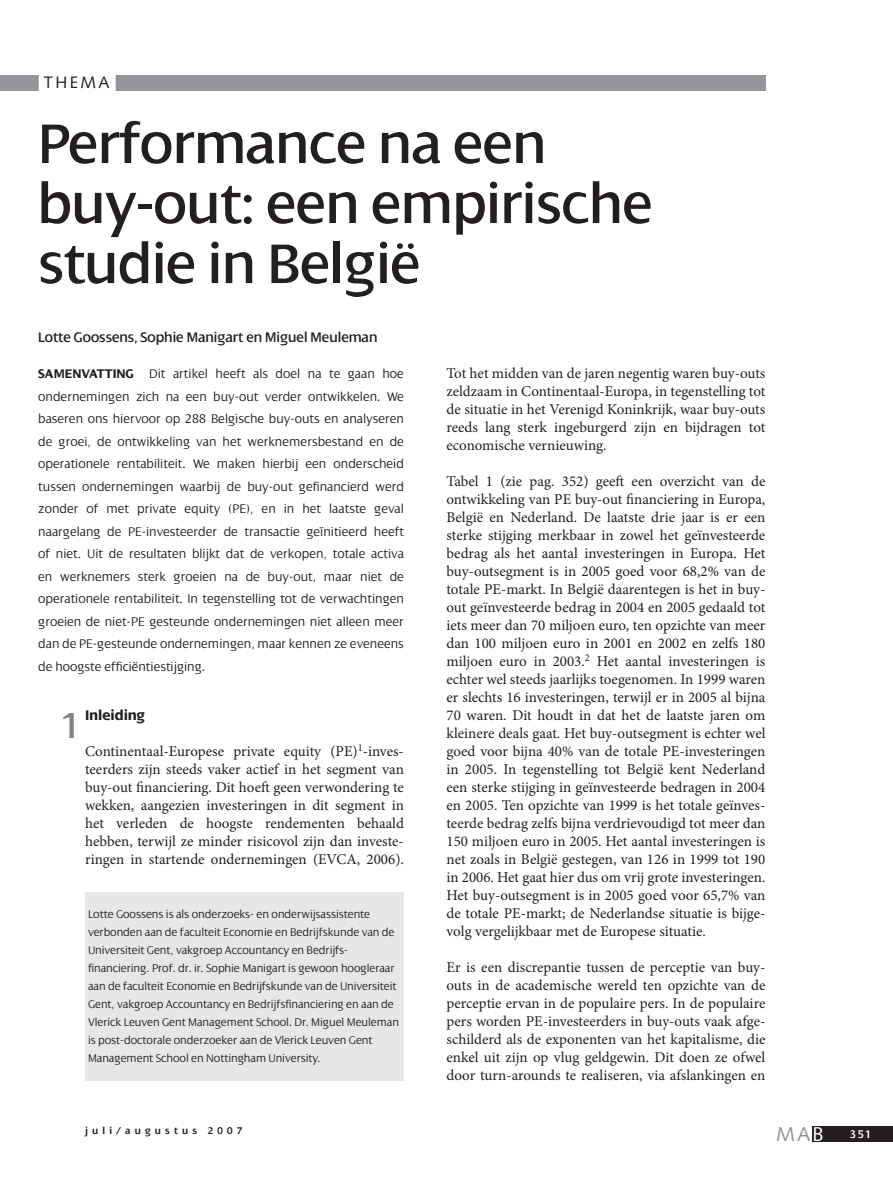
<style>
.page{position:relative;width:893px;height:1191px;background:#fff}
.page>*{position:absolute;margin:0;border:0;box-sizing:border-box;transform-origin:0 0}
.t1{font:60px/60px "Dialog";letter-spacing:-.005em;color:#231f20}
.t2{font:39px "Dialog";color:#808285}
.t3{font:19.95px "Syntax LT Std";color:#939598}
.t4{font:16.5px "Syntax LT Std";letter-spacing:.15em;color:#231f20}
.t5{font:15px/18px "Minion Pro";color:#231f20;text-align:justify}
.t6{font:15px "Dialog";letter-spacing:-.005em;color:#231f20}
.t7{font:700 15px "Dialog";letter-spacing:-.005em;color:#231f20}
.t8{font:300 13.5px/22.5px "Dialog";color:#231f20;text-align:justify}
.t9{font:300 12px/18px "Dialog";letter-spacing:-.005em;color:#231f20}
.t10{font:600 12px "Dialog";color:#fff}
.t11{font:600 10.5px "Dialog";letter-spacing:.4em;color:#231f20}
.s1{font-weight:700}
.s2{color:#fff}
</style>
<div class="page">
<div style="left:812px;top:1126px;width:81px;height:16px;background:#231f20"></div>
<div style="left:0;top:75px;width:765px;height:15px;background:#939598"></div>
<div style="left:39px;top:71px;width:77px;height:21px;background:#fff"></div>
<div style="left:85px;top:891px;width:319px;height:189px;background:#e6e7e9"></div>
<p class="t4" style="left:44px;top:74px;width:67px">THEMA</p>
<h1 class="t1" style="left:38px;top:116px;width:616px">Performance na een buy-out: een empirische studie in België</h1>
<p class="t6" style="left:38px;top:330px;width:341px">Lotte Goossens, Sophie Manigart en Miguel Meuleman</p>
<p class="t8" style="left:38px;top:363px;width:367px"><span class="s1">SAMENVATTING</span> Dit artikel heeft als doel na te gaan hoe ondernemingen zich na een buy-out verder ontwikkelen. We baseren ons hiervoor op 288 Belgische buy-outs en analyseren de groei, de ontwikkeling van het werknemersbestand en de operationele rentabiliteit. We maken hierbij een onderscheid tussen ondernemingen waarbij de buy-out gefinancierd werd zonder of met private equity (PE), en in het laatste geval naargelang de PE-investeerder de transactie geïnitieerd heeft of niet. Uit de resultaten blijkt dat de verkopen, totale activa en werknemers sterk groeien na de buy-out, maar niet de operationele rentabiliteit. In tegenstelling tot de verwachtingen groeien de niet-PE gesteunde ondernemingen niet alleen meer dan de PE-gesteunde ondernemingen, maar kennen ze eveneens de hoogste efficiëntiestijging.</p>
<h2 class="t2" style="left:61px;top:707px;width:21px">1</h2>
<p class="t7" style="left:85px;top:709px;width:61px">Inleiding</p>
<p class="t5" style="left:85px;top:744px;width:320px">Continentaal-Europese private equity (PE)<sup>1</sup>-inves&shy;teerders zijn steeds vaker actief in het segment van buy-out financiering. Dit hoeft geen verwondering te wekken, aangezien investeringen in dit segment in het verleden de hoogste rendementen behaald hebben, terwijl ze minder risicovol zijn dan investe&shy;ringen in startende ondernemingen (EVCA, 2006).</p>
<p class="t9" style="left:88px;top:906px;width:313px">Lotte Goossens is als onderzoeks- en onderwijsassistente verbonden aan de faculteit Economie en Bedrijfskunde van de Universiteit Gent, vakgroep Accountancy en Bedrijfs&shy;financiering. Prof. dr. ir. Sophie Manigart is gewoon hoogleraar aan de faculteit Economie en Bedrijfskunde van de Universiteit Gent, vakgroep Accountancy en Bedrijfsfinanciering en aan de Vlerick Leuven Gent Management School. Dr. Miguel Meuleman is post-doctorale onderzoeker aan de Vlerick Leuven Gent Management School en Nottingham University.</p>
<p class="t5" style="left:446px;top:366px;width:320px">Tot het midden van de jaren negentig waren buy-outs zeldzaam in Continentaal-Europa, in tegenstelling tot de situatie in het Verenigd Koninkrijk, waar buy-outs reeds lang sterk ingeburgerd zijn en bijdragen tot economische vernieuwing.</p>
<p class="t5" style="left:446px;top:474px;width:321px">Tabel 1 (zie pag. 352) geeft een overzicht van de ontwikkeling van PE buy-out financiering in Europa, België en Nederland. De laatste drie jaar is er een sterke stijging merkbaar in zowel het geïnvesteerde bedrag als het aantal investeringen in Europa. Het buy-outsegment is in 2005 goed voor 68,2% van de totale PE-markt. In België daarentegen is het in buy&shy;out geïnvesteerde bedrag in 2004 en 2005 gedaald tot iets meer dan 70 miljoen euro, ten opzichte van meer dan 100 miljoen euro in 2001 en 2002 en zelfs 180 miljoen euro in 2003.<sup>2</sup> Het aantal investeringen is echter wel steeds jaarlijks toegenomen. In 1999 waren er slechts 16 investeringen, terwijl er in 2005 al bijna 70 waren. Dit houdt in dat het de laatste jaren om kleinere deals gaat. Het buy-outsegment is echter wel goed voor bijna 40% van de totale PE-investeringen in 2005. In tegenstelling tot België kent Nederland een sterke stijging in geïnvesteerde bedragen in 2004 en 2005. Ten opzichte van 1999 is het totale geïnves&shy;teerde bedrag zelfs bijna verdrievoudigd tot meer dan 150 miljoen euro in 2005. Het aantal investeringen is net zoals in België gestegen, van 126 in 1999 tot 190 in 2006. Het gaat hier dus om vrij grote investeringen.<br>Het buy-outsegment is in 2005 goed voor 65,7% van de totale PE-markt; de Nederlandse situatie is bijge&shy;volg vergelijkbaar met de Europese situatie.</p>
<p class="t5" style="left:446px;top:960px;width:320px">Er is een discrepantie tussen de perceptie van buy&shy;outs in de academische wereld ten opzichte van de perceptie ervan in de populaire pers. In de populaire pers worden PE-investeerders in buy-outs vaak afge&shy;schilderd als de exponenten van het kapitalisme, die enkel uit zijn op vlug geldgewin. Dit doen ze ofwel door turn-arounds te realiseren, via afslankingen en</p>
<p class="t11" style="left:85px;top:1127px;width:159px">juli/augustus 2007</p>
<h3 class="t3" style="left:776px;top:1124px;width:49px">MA<span class="s2">B</span></h3>
<p class="t10" style="left:850px;top:1129px;width:23px">351</p>
</div>
